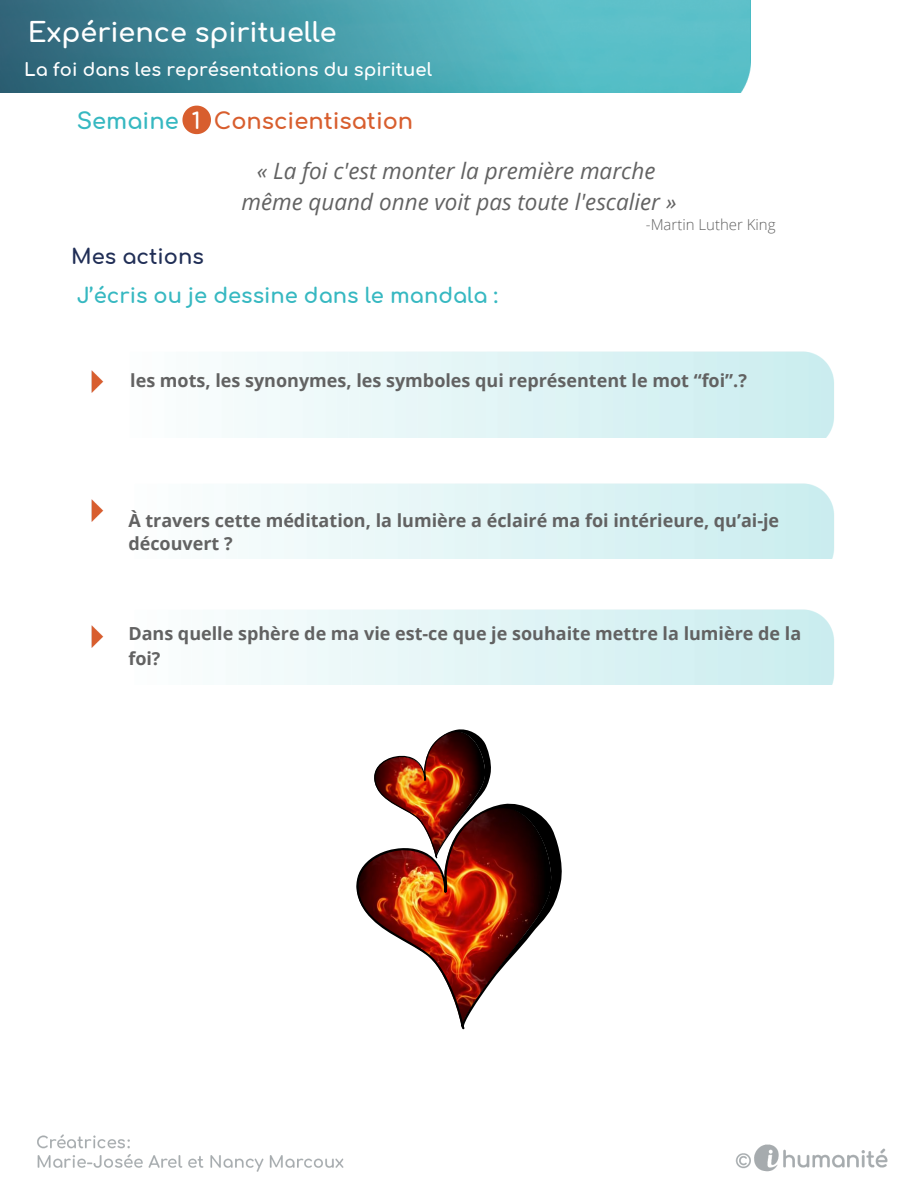
<style>
.page{position:relative;width:918px;height:1188px;background:#fff}
.page>*{position:absolute;margin:0;border:0;box-sizing:border-box;transform-origin:0 0}
.t1{font:700 27px "Comfortaa";color:#fff}
.t2{font:italic 22.5px/30.6px "Open Sans";color:#626262;text-align:center}
.t3{font:700 22.5px "Comfortaa";color:#d85e2e}
.t4{font:700 21px "Comfortaa";color:#36b8c1}
.t5{font:700 21px "Comfortaa";color:#202e56}
.t6{font:700 18px/22.5px "Open Sans";color:#626262}
.t7{font:700 18px "Comfortaa";color:#fff}
.t8{font:300 15px "Open Sans";color:#626262}
.s1{color:#36b8c1}
.s2{color:#fff}
</style>
<div class="page">
<svg style="left:182px;top:106px;width:29px;height:28px"></svg>
<img style="left:37px;top:1134px;width:851px;height:38px">
<img style="left:91px;top:370px;width:13px;height:23px">
<img style="left:91px;top:499px;width:13px;height:23px">
<img style="left:91px;top:625px;width:13px;height:23px">
<svg style="left:356px;top:803px;width:206px;height:227px"></svg>
<img style="left:0;top:0;width:751px;height:92px">
<svg style="left:372px;top:729px;width:122px;height:131px"></svg>
<h1 class="t1" style="left:28px;top:19px;width:311px">Expérience spirituelle</h1>
<p class="t7" style="left:24px;top:60px;width:409px">La foi dans les représentations du spirituel</p>
<p class="t3" style="left:77px;top:109px;width:338px"><span class="s1">Semaine</span> <span class="s2">1</span> Conscientisation</p>
<p class="t2" style="left:241px;top:155px;width:437px">« La foi c'est monter la première marche même quand onne voit pas toute l'escalier »</p>
<p class="t8" style="left:646px;top:214px;width:131px">-Martin Luther King</p>
<p class="t5" style="left:71px;top:245px;width:134px">Mes actions</p>
<p class="t4" style="left:77px;top:285px;width:423px">J’écris ou je dessine dans le mandala :</p>
<p class="t6" style="left:130px;top:368px;width:618px">les mots, les synonymes, les symboles qui représentent le mot “foi”.?</p>
<p class="t6" style="left:128px;top:509px;width:652px">À travers cette méditation, la lumière a éclairé ma foi intérieure, qu’ai-je découvert ?</p>
<p class="t6" style="left:128px;top:621px;width:674px;line-height:24.8px">Dans quelle sphère de ma vie est-ce que je souhaite mettre la lumière de la foi?</p>
</div>
